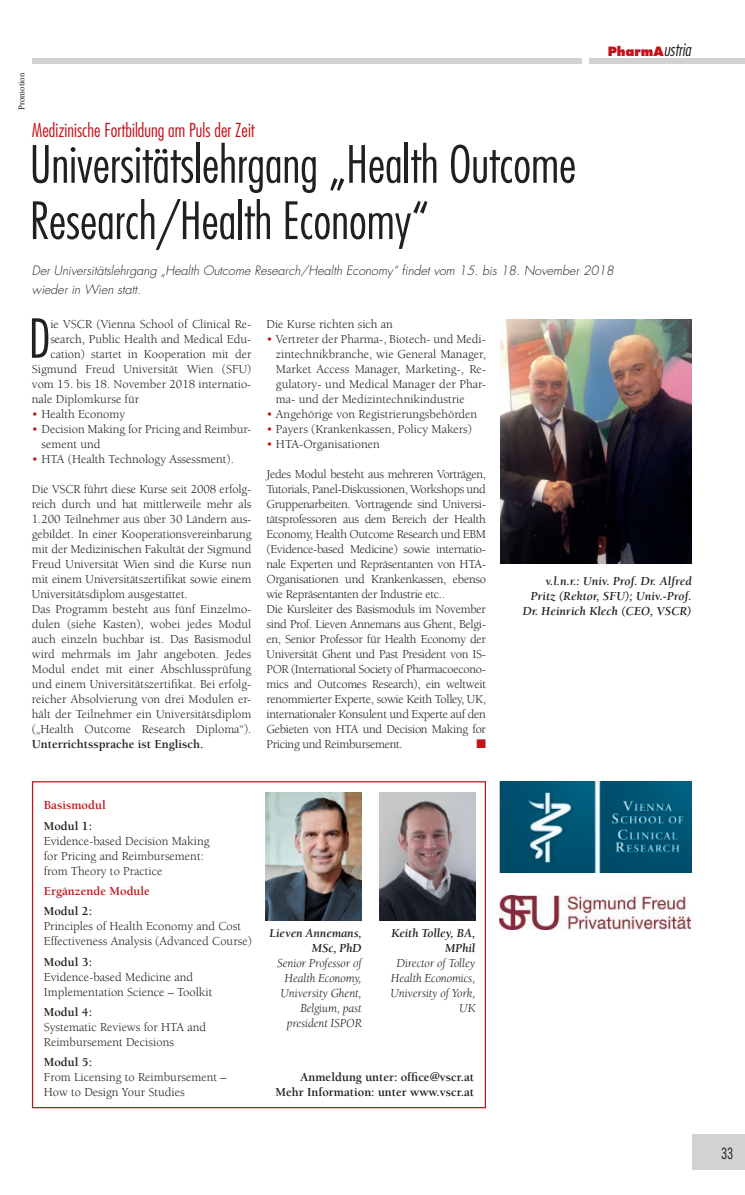
<style>
.page{position:relative;width:745px;height:1195px;background:#fff}
.page>*{position:absolute;margin:0;border:0;box-sizing:border-box;transform-origin:0 0}
.t1{font:300 condensed 52.25px "Futura";color:#231f20}
.t2{font:300 condensed 50px/56.2px "Futura";color:#231f20}
.t3{font:300 condensed 18.75px "Futura";color:#c4121a}
.t4{font:300 condensed 15px "Futura";color:#231f20}
.t5{font:12.5px/15px "Berkeley";letter-spacing:-.01em;color:#231f20}
.t6{font:700 12.5px/15px "Berkeley";color:#231f20;text-align:right}
.t7{font:italic 700 12.5px/15px "Berkeley";color:#231f20;text-align:right}
.t8{font:italic 12.5px/15px "Berkeley";letter-spacing:-.01em;color:#231f20;text-align:right}
.t9{font:italic 300 12.5px/18.8px "Futura";color:#231f20}
.t10{font:700 12.5px "Berkeley";color:#c4121a}
.t11{font:800 12.5px "Futura";color:#c4121a}
.t12{font:12.5px "Zapf Dingbats ITC";color:#c4121a}
.t13{font:8.75px "Times New Roman";color:#231f20}
.s1{font-weight:300;font-style:italic;font-stretch:condensed;font-size:17.5px;color:#231f20}
.s2{color:#c4121a}
</style>
<div class="page">
<div style="left:691px;top:1134px;width:53px;height:35px;background:#d1d2d4"></div>
<div style="left:32px;top:58px;width:549px;height:6px;background:#d1d2d4"></div>
<div style="left:589px;top:58px;width:155px;height:6px;background:#d1d2d4"></div>
<img style="left:500px;top:319px;width:191px;height:244px">
<img style="left:500px;top:781px;width:191px;height:91px">
<img style="left:499px;top:895px;width:191px;height:34px">
<div style="left:32px;top:781px;width:453px;height:326px;border:1px solid #c4121a"></div>
<img style="left:379px;top:792px;width:96px;height:128px">
<img style="left:266px;top:792px;width:95px;height:128px">
<p class="t13" style="left:17px;top:110px;width:38px;rotate:-90deg">Promotion</p>
<h3 class="t3" style="left:32px;top:118px;width:224px">Medizinische Fortbildung am Puls der Zeit</h3>
<p class="t11" style="left:607px;top:44px;width:85px">PharmA<span class="s1">ustria</span></p>
<h2 class="t2" style="left:30px;top:135px;width:547px">Universitätslehrgang „Health Outcome<br>Research/Health Economy“</h2>
<p class="t9" style="left:32px;top:261px;width:583px">Der Universitätslehrgang „Health Outcome Research/Health Economy“ findet vom 15. bis 18. November 2018 wieder in Wien statt.</p>
<h1 class="t1" style="left:29px;top:306px;width:23px">D</h1>
<p class="t5" style="left:50px;top:316px;width:202px">ie VSCR (Vienna School of Clinical Re-</p>
<p class="t5" style="left:266px;top:316px;width:128px">Die Kurse richten sich an</p>
<p class="t5" style="left:276px;top:331px;width:211px;text-align:justify;text-indent:-9px"><span class="s2">•</span> Vertreter der Pharma-, Biotech- und Medi&shy;zintechnikbranche, wie General Manager, Market Access Manager, Marketing-, Re&shy;gulatory- und Medical Manager der Phar&shy;ma- und der Medizintechnikindustrie</p>
<p class="t5" style="left:266px;top:406px;width:212px"><span class="s2">•</span> Angehörige von Registrierungsbehörden</p>
<p class="t5" style="left:266px;top:421px;width:207px"><span class="s2">•</span> Payers (Krankenkassen, Policy Makers)</p>
<p class="t5" style="left:266px;top:436px;width:115px"><span class="s2">•</span> HTA-Organisationen</p>
<p class="t5" style="left:266px;top:466px;width:221px">Jedes Modul besteht aus mehreren Vorträgen, Tutorials, Panel-Diskussionen, Workshops und Gruppenarbeiten. Vortragende sind Universi&shy;tätsprofessoren aus dem Bereich der Health Economy, Health Outcome Research und EBM (Evidence-based Medicine) sowie internatio&shy;nale Experten und Repräsentanten von HTA-Organisationen und Krankenkassen, ebenso wie Repräsentanten der Industrie etc..<br>Die Kursleiter des Basismoduls im November sind Prof. Lieven Annemans aus Ghent, Belgi&shy;en, Senior Professor für Health Economy der Universität Ghent und Past President von IS-POR (International Society of Pharmacoecono&shy;mics and Outcomes Research), ein weltweit renommierter Experte, sowie Keith Tolley, UK, internationaler Konsulent und Experte auf den Gebieten von HTA und Decision Making for Pricing und Reimbursement.</p>
<p class="t5" style="left:50px;top:331px;width:202px">search, Public Health and Medical Edu-</p>
<p class="t5" style="left:50px;top:346px;width:202px">cation) startet in Kooperation mit der</p>
<p class="t5" style="left:32px;top:361px;width:221px">Sigmund Freud Universität Wien (SFU)</p>
<p class="t5" style="left:32px;top:376px;width:221px">vom 15. bis 18. November 2018 internatio-</p>
<p class="t5" style="left:32px;top:391px;width:109px">nale Diplomkurse für</p>
<p class="t5" style="left:32px;top:406px;width:95px"><span class="s2">•</span> Health Economy</p>
<p class="t5" style="left:41px;top:421px;width:211px;text-indent:-9px"><span class="s2">•</span> Decision Making for Pricing and Reimbur&shy;sement und</p>
<p class="t5" style="left:32px;top:451px;width:203px"><span class="s2">•</span> HTA (Health Technology Assessment).</p>
<p class="t5" style="left:32px;top:481px;width:221px">Die VSCR führt diese Kurse seit 2008 erfolg&shy;reich durch und hat mittlerweile mehr als 1.200 Teilnehmer aus über 30 Ländern aus&shy;gebildet. In einer Kooperationsvereinbarung mit der Medizinischen Fakultät der Sigmund Freud Universität Wien sind die Kurse nun mit einem Universitätszertifikat sowie einem Universitätsdiplom ausgestattet.<br>Das Programm besteht aus fünf Einzelmo&shy;dulen (siehe Kasten), wobei jedes Modul auch einzeln buchbar ist. Das Basismodul wird mehrmals im Jahr angeboten. Jedes Modul endet mit einer Abschlussprüfung und einem Universitätszertifikat. Bei erfolg&shy;reicher Absolvierung von drei Modulen er&shy;hält der Teilnehmer ein Universitätsdiplom („Health Outcome Research Diploma“).</p>
<p class="t6" style="left:32px;top:736px;width:173px">Unterrichtssprache ist Englisch.</p>
<p class="t7" style="left:522px;top:573px;width:170px">v.l.n.r.: Univ. Prof. Dr. Alfred<br>Pritz (Rektor, SFU); Univ.-Prof.<br>Dr. Heinrich Klech (CEO, VSCR)</p>
<p class="t12" style="left:476px;top:737px;width:11px">■</p>
<p class="t10" style="left:44px;top:798px;width:63px">Basismodul</p>
<p class="t6" style="left:44px;top:818px;width:50px">Modul 1:</p>
<p class="t5" style="left:44px;top:833px;width:167px">Evidence-based Decision Making for Pricing and Reimbursement: from Theory to Practice</p>
<p class="t10" style="left:44px;top:884px;width:108px">Ergänzende Module</p>
<p class="t6" style="left:44px;top:903px;width:50px">Modul 2:</p>
<p class="t5" style="left:44px;top:918px;width:209px">Principles of Health Economy and Cost<br>Effectiveness Analysis (Advanced Course)</p>
<p class="t6" style="left:44px;top:954px;width:50px">Modul 3:</p>
<p class="t5" style="left:44px;top:969px;width:170px">Evidence-based Medicine and<br>Implementation Science – Toolkit</p>
<p class="t6" style="left:44px;top:1004px;width:50px">Modul 4:</p>
<p class="t5" style="left:44px;top:1019px;width:164px">Systematic Reviews for HTA and<br>Reimbursement Decisions</p>
<p class="t6" style="left:44px;top:1054px;width:50px">Modul 5:</p>
<p class="t5" style="left:44px;top:1069px;width:184px">From Licensing to Reimbursement –<br>How to Design Your Studies</p>
<p class="t6" style="left:275px;top:1069px;width:200px">Anmeldung unter: office@vscr.at<br>Mehr Information: unter www.vscr.at</p>
<p class="t7" style="left:391px;top:925px;width:85px">Keith Tolley, BA,<br>MPhil</p>
<p class="t8" style="left:390px;top:955px;width:86px">Director of Tolley<br>Health Economics,<br>University of York,<br>UK</p>
<p class="t7" style="left:269px;top:925px;width:94px">Lieven Annemans,<br>MSc, PhD</p>
<p class="t8" style="left:277px;top:955px;width:86px">Senior Professor of<br>Health Economy,<br>University Ghent,<br>Belgium, past president ISPOR</p>
<p class="t4" style="left:720px;top:1143px;width:14px">33</p>
</div>
